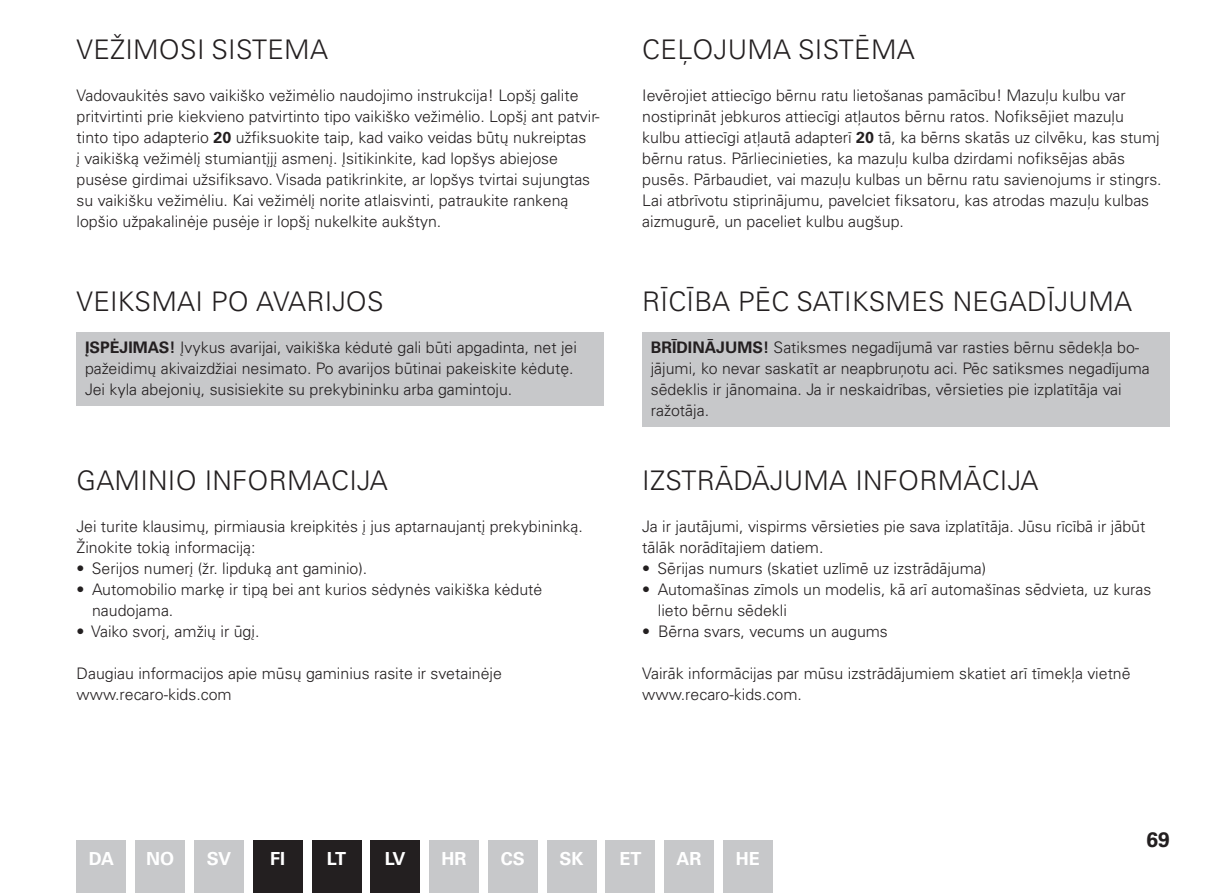
<style>
.page{position:relative;width:1208px;height:893px;background:#fff}
.page>*{position:absolute;margin:0;border:0;box-sizing:border-box;transform-origin:0 0}
.t1{font:300 27px "Univers LT Pro 45";letter-spacing:.01em;color:#231f20}
.t2{font:700 21px "Univers LT Pro 65";color:#231f20}
.t3{font:700 18px "Univers LT Pro 65";color:#fff}
.t4{font:300 15.9px/21px "Univers LT Pro 45";color:#231f20}
.s1{font-family:"Univers LT Pro 65";font-weight:700}
</style>
<div class="page">
<div style="left:77px;top:840px;width:49px;height:53px;background:#c7c8ca"></div>
<div style="left:312px;top:840px;width:49px;height:53px;background:#231f20"></div>
<div style="left:194px;top:840px;width:50px;height:53px;background:#c7c8ca"></div>
<div style="left:429px;top:840px;width:50px;height:53px;background:#c7c8ca"></div>
<div style="left:547px;top:840px;width:49px;height:53px;background:#c7c8ca"></div>
<div style="left:135px;top:840px;width:50px;height:53px;background:#c7c8ca"></div>
<div style="left:370px;top:840px;width:50px;height:53px;background:#231f20"></div>
<div style="left:253px;top:840px;width:49px;height:53px;background:#231f20"></div>
<div style="left:488px;top:840px;width:49px;height:53px;background:#c7c8ca"></div>
<div style="left:605px;top:840px;width:50px;height:53px;background:#c7c8ca"></div>
<div style="left:664px;top:840px;width:50px;height:53px;background:#c7c8ca"></div>
<div style="left:723px;top:840px;width:49px;height:53px;background:#c7c8ca"></div>
<div style="left:77px;top:332px;width:527px;height:74px;background:#c7c8ca"></div>
<div style="left:642px;top:332px;width:527px;height:95px;background:#c7c8ca"></div>
<h1 class="t1" style="left:77px;top:33px;width:253px">VEŽIMOSI SISTEMA</h1>
<p class="t4" style="left:77px;top:85px;width:524px">Vadovaukitės savo vaikiško vežimėlio naudojimo instrukcija! Lopšį galite pritvirtinti prie kiekvieno patvirtinto tipo vaikiško vežimėlio. Lopšį ant patvir&shy;tinto tipo adapterio <span class="s1">20</span> užfiksuokite taip, kad vaiko veidas būtų nukreiptas<br>į vaikišką vežimėlį stumiantįjį asmenį. Įsitikinkite, kad lopšys abiejose pusėse girdimai užsifiksavo. Visada patikrinkite, ar lopšys tvirtai sujungtas su vaikišku vežimėliu. Kai vežimėlį norite atlaisvinti, patraukite rankeną lopšio užpakalinėje pusėje ir lopšį nukelkite aukštyn.</p>
<h1 class="t1" style="left:77px;top:285px;width:308px">VEIKSMAI PO AVARIJOS</h1>
<p class="t4" style="left:85px;top:337px;width:493px"><span class="s1">ĮSPĖJIMAS!</span> Įvykus avarijai, vaikiška kėdutė gali būti apgadinta, net jei pažeidimų akivaizdžiai nesimato. Po avarijos būtinai pakeiskite kėdutę.<br>Jei kyla abejonių, susisiekite su prekybininku arba gamintoju.</p>
<h1 class="t1" style="left:77px;top:464px;width:313px">GAMINIO INFORMACIJA</h1>
<p class="t4" style="left:77px;top:516px;width:508px">Jei turite klausimų, pirmiausia kreipkitės į jus aptarnaujantį prekybininką.<br>Žinokite tokią informaciją:</p>
<p class="t4" style="left:77px;top:558px;width:292px">• Serijos numerį (žr. lipduką ant gaminio).</p>
<p class="t4" style="left:92px;top:579px;width:452px;text-indent:-16px">• Automobilio markę ir tipą bei ant kurios sėdynės vaikiška kėdutė naudojama.</p>
<p class="t4" style="left:77px;top:621px;width:184px">• Vaiko svorį, amžių ir ūgį.</p>
<p class="t4" style="left:77px;top:663px;width:427px">Daugiau informacijos apie mūsų gaminius rasite ir svetainėje www.recaro-kids.com</p>
<h1 class="t1" style="left:642px;top:33px;width:274px">CEĻOJUMA SISTĒMA</h1>
<p class="t4" style="left:642px;top:85px;width:521px">Ievērojiet attiecīgo bērnu ratu lietošanas pamācību! Mazuļu kulbu var nostiprināt jebkuros attiecīgi atļautos bērnu ratos. Nofiksējiet mazuļu kulbu attiecīgi atļautā adapterī <span class="s1">20</span> tā, ka bērns skatās uz cilvēku, kas stumj bērnu ratus. Pārliecinieties, ka mazuļu kulba dzirdami nofiksējas abās pusēs. Pārbaudiet, vai mazuļu kulbas un bērnu ratu savienojums ir stingrs.<br>Lai atbrīvotu stiprinājumu, pavelciet fiksatoru, kas atrodas mazuļu kulbas aizmugurē, un paceliet kulbu augšup.</p>
<h1 class="t1" style="left:642px;top:285px;width:491px">RĪCĪBA PĒC SATIKSMES NEGADĪJUMA</h1>
<p class="t4" style="left:651px;top:337px;width:500px"><span class="s1">BRĪDINĀJUMS!</span> Satiksmes negadījumā var rasties bērnu sēdekļa bo&shy;jājumi, ko nevar saskatīt ar neapbruņotu aci. Pēc satiksmes negadījuma sēdeklis ir jānomaina. Ja ir neskaidrības, vērsieties pie izplatītāja vai ražotāja.</p>
<h1 class="t1" style="left:642px;top:464px;width:398px">IZSTRĀDĀJUMA INFORMĀCIJA</h1>
<p class="t4" style="left:642px;top:516px;width:504px">Ja ir jautājumi, vispirms vērsieties pie sava izplatītāja. Jūsu rīcībā ir jābūt tālāk norādītajiem datiem.</p>
<p class="t4" style="left:642px;top:558px;width:345px">• Sērijas numurs (skatiet uzlīmē uz izstrādājuma)</p>
<p class="t4" style="left:658px;top:579px;width:495px;text-indent:-16px">• Automašīnas zīmols un modelis, kā arī automašīnas sēdvieta, uz kuras lieto bērnu sēdekli</p>
<p class="t4" style="left:642px;top:621px;width:247px">• Bērna svars, vecums un augums</p>
<p class="t4" style="left:642px;top:663px;width:490px">Vairāk informācijas par mūsu izstrādājumiem skatiet arī tīmekļa vietnē www.recaro-kids.com.</p>
<h2 class="t2" style="left:1146px;top:825px;width:25px">69</h2>
<p class="t3" style="left:89px;top:846px;width:27px">DA</p>
<p class="t3" style="left:146px;top:846px;width:30px">NO</p>
<p class="t3" style="left:207px;top:846px;width:26px">SV</p>
<p class="t3" style="left:270px;top:846px;width:17px">FI</p>
<p class="t3" style="left:327px;top:846px;width:21px">LT</p>
<p class="t3" style="left:385px;top:846px;width:22px">LV</p>
<p class="t3" style="left:441px;top:846px;width:27px">HR</p>
<p class="t3" style="left:501px;top:846px;width:26px">CS</p>
<p class="t3" style="left:559px;top:846px;width:26px">SK</p>
<p class="t3" style="left:619px;top:846px;width:23px">ET</p>
<p class="t3" style="left:676px;top:846px;width:27px">AR</p>
<p class="t3" style="left:736px;top:846px;width:25px">HE</p>
</div>
